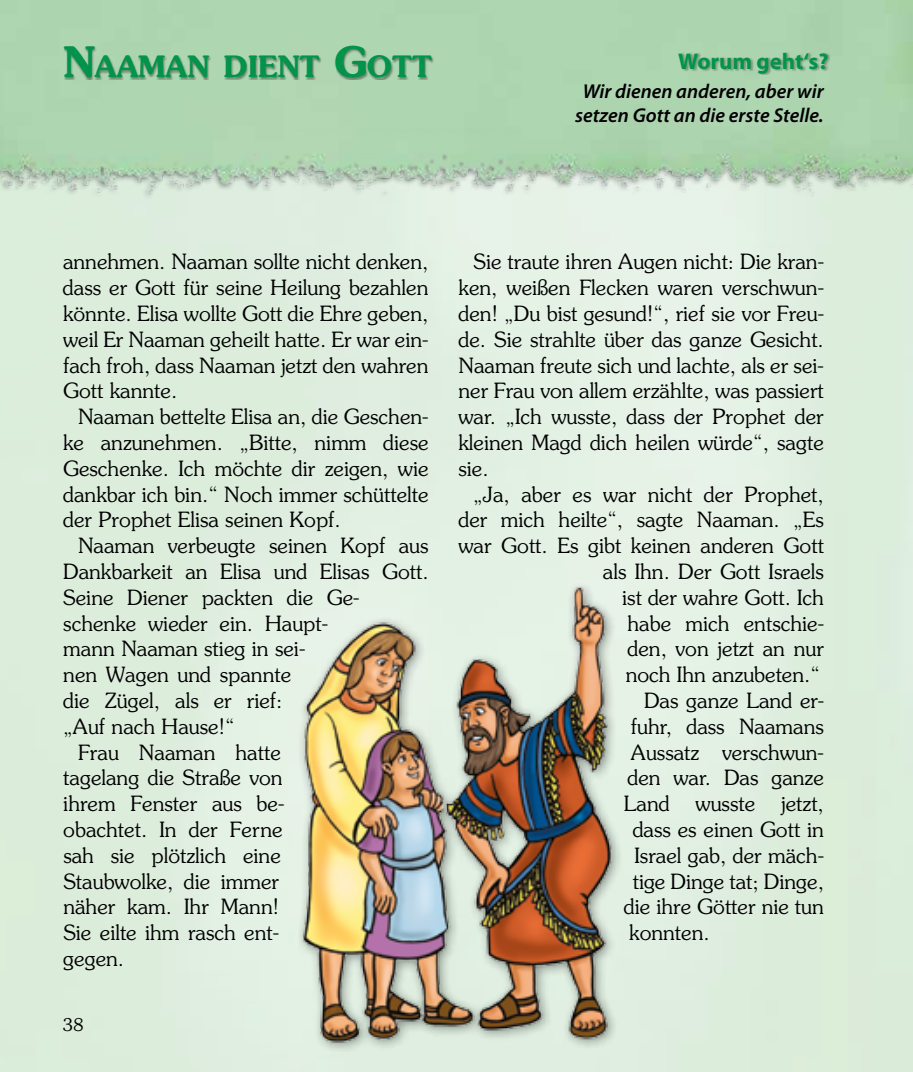
<style>
.page{position:relative;width:913px;height:1072px;background:#fff}
.page>*{position:absolute;margin:0;border:0;box-sizing:border-box;transform-origin:0 0}
.t1{font:600 29.4px "Souvenir";color:#00934a}
.t2{font:700 22.75px "Myriad Pro";color:#00934a}
.t3{font:300 21px/25.7px "Souvenir";color:#000;text-align:justify}
.t4{font:italic 600 20.12px/24.2px "Myriad Pro";color:#000;text-align:center}
.t5{font:300 17.5px "Souvenir";color:#000}
.s1{font-size:42px}
</style>
<div class="page">
<img style="left:0;top:0;width:913px;height:223px">
<img style="left:292px;top:570px;width:347px;height:475px">
<div style="left:679px;top:53px;width:150px;height:22px;background:#000;opacity:.3"></div>
<div style="left:64px;top:46px;width:370px;height:34px;background:#000;opacity:.4"></div>
<h1 class="t1" style="left:63px;top:48px;width:371px"><span class="s1">N</span>AAMAN DIENT <span class="s1">G</span>OTT</h1>
<p class="t2" style="left:678px;top:47px;width:152px">Worum geht‘s?</p>
<p class="t4" style="left:575px;top:79px;width:250px">Wir dienen anderen, aber wir setzen Gott an die erste Stelle.</p>
<p class="t3" style="left:63px;top:249px;width:367px">annehmen. Naaman sollte nicht denken, dass er Gott für seine Heilung bezahlen könnte. Elisa wollte Gott die Ehre geben, weil Er Naaman geheilt hatte. Er war ein&shy;fach froh, dass Naaman jetzt den wahren Gott kannte.</p>
<p class="t3" style="left:63px;top:404px;width:367px;text-indent:15px">Naaman bettelte Elisa an, die Geschen&shy;ke anzunehmen. „Bitte, nimm diese Geschenke. Ich möchte dir zeigen, wie dankbar ich bin.“ Noch immer schüttelte der Prophet Elisa seinen Kopf.</p>
<p class="t3" style="left:78px;top:533px;width:352px">Naaman verbeugte seinen Kopf aus</p>
<p class="t3" style="left:63px;top:559px;width:367px">Dankbarkeit an Elisa und Elisas Gott.</p>
<p class="t3" style="left:63px;top:584px;width:298px">Seine Diener packten die Ge-</p>
<p class="t3" style="left:63px;top:610px;width:266px">schenke wieder ein. Haupt-</p>
<p class="t3" style="left:63px;top:636px;width:244px">mann Naaman stieg in sei-</p>
<p class="t3" style="left:63px;top:662px;width:229px">nen Wagen und spannte</p>
<p class="t3" style="left:63px;top:687px;width:221px">die Zügel, als er rief:</p>
<p class="t3" style="left:63px;top:713px;width:173px">„Auf nach Hause!“</p>
<p class="t3" style="left:78px;top:739px;width:204px">Frau Naaman hatte</p>
<p class="t3" style="left:63px;top:765px;width:221px">tagelang die Straße von</p>
<p class="t3" style="left:63px;top:791px;width:223px">ihrem Fenster aus be-</p>
<p class="t3" style="left:63px;top:816px;width:221px">obachtet. In der Ferne</p>
<p class="t3" style="left:63px;top:842px;width:219px">sah sie plötzlich eine</p>
<p class="t3" style="left:63px;top:868px;width:217px">Staubwolke, die immer</p>
<p class="t3" style="left:63px;top:894px;width:217px">näher kam. Ihr Mann!</p>
<p class="t3" style="left:63px;top:920px;width:217px">Sie eilte ihm rasch ent-</p>
<p class="t3" style="left:63px;top:945px;width:62px">gegen.</p>
<p class="t5" style="left:63px;top:1014px;width:22px">38</p>
<p class="t3" style="left:458px;top:249px;width:367px;text-indent:15px">Sie traute ihren Augen nicht: Die kran&shy;ken, weißen Flecken waren verschwun&shy;den! „Du bist gesund!“, rief sie vor Freu&shy;de. Sie strahlte über das ganze Gesicht.<br>Naaman freute sich und lachte, als er sei&shy;ner Frau von allem erzählte, was passiert war. „Ich wusste, dass der Prophet der kleinen Magd dich heilen würde“, sagte sie.</p>
<p class="t3" style="left:473px;top:481px;width:352px">„Ja, aber es war nicht der Prophet,</p>
<p class="t3" style="left:458px;top:507px;width:367px">der mich heilte“, sagte Naaman. „Es</p>
<p class="t3" style="left:458px;top:533px;width:367px">war Gott. Es gibt keinen anderen Gott</p>
<p class="t3" style="left:603px;top:558px;width:223px">als Ihn. Der Gott Israels</p>
<p class="t3" style="left:622px;top:584px;width:203px">ist der wahre Gott. Ich</p>
<p class="t3" style="left:627px;top:610px;width:198px">habe mich entschie-</p>
<p class="t3" style="left:627px;top:636px;width:198px">den, von jetzt an nur</p>
<p class="t3" style="left:626px;top:661px;width:196px">noch Ihn anzubeten.“</p>
<p class="t3" style="left:644px;top:687px;width:181px">Das ganze Land er-</p>
<p class="t3" style="left:631px;top:713px;width:194px">fuhr, dass Naamans</p>
<p class="t3" style="left:631px;top:739px;width:194px">Aussatz verschwun-</p>
<p class="t3" style="left:627px;top:765px;width:198px">den war. Das ganze</p>
<p class="t3" style="left:624px;top:790px;width:202px">Land wusste jetzt,</p>
<p class="t3" style="left:633px;top:816px;width:193px">dass es einen Gott in</p>
<p class="t3" style="left:634px;top:842px;width:191px">Israel gab, der mäch-</p>
<p class="t3" style="left:633px;top:868px;width:193px">tige Dinge tat; Dinge,</p>
<p class="t3" style="left:624px;top:894px;width:201px">die ihre Götter nie tun</p>
<p class="t3" style="left:629px;top:919px;width:82px">konnten.</p>
</div>
